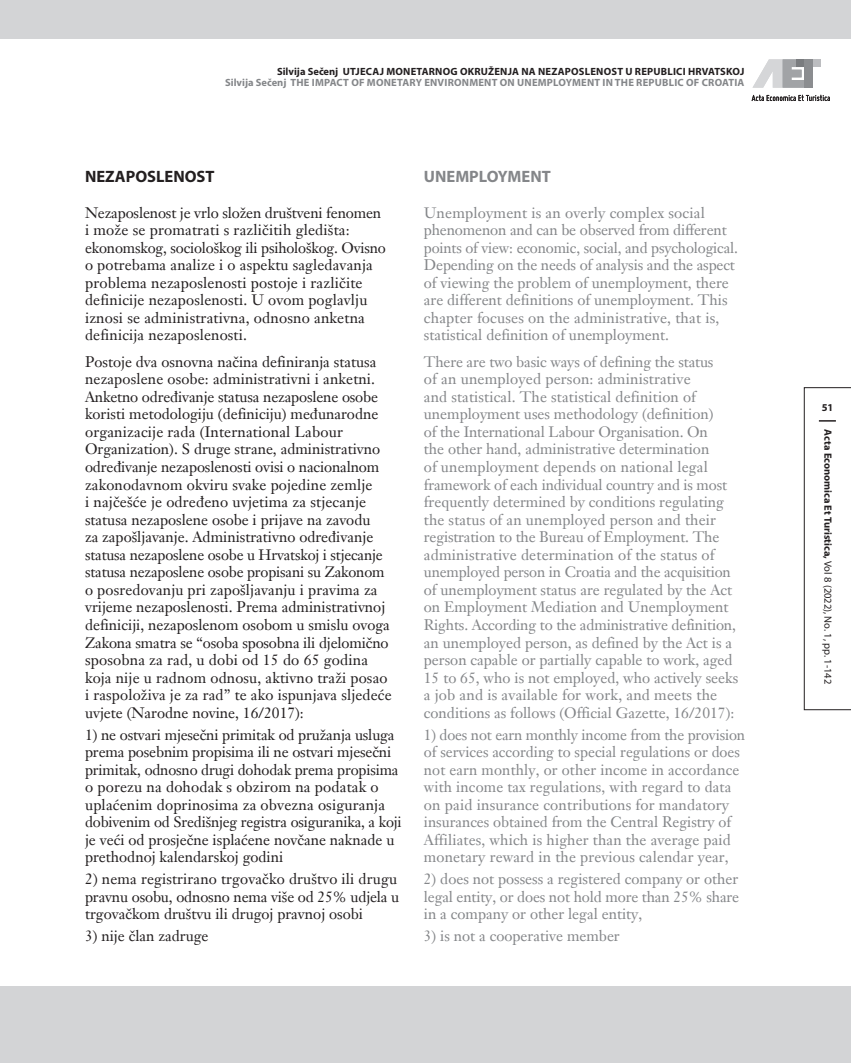
<style>
.page{position:relative;width:851px;height:1063px;background:#fff}
.page>*{position:absolute;margin:0;border:0;box-sizing:border-box;transform-origin:0 0}
.t1{font:700 16.5px "Myriad Pro";color:#231f20}
.t2{font:700 16.5px "Myriad Pro";color:#848689}
.t3{font:15px/17.5px "Janson HR";color:#848689}
.t4{font:15px/17.5px "Janson HR";color:#231f20}
.t5{font:700 10.5px "Myriad Pro";letter-spacing:.02em;color:#848689}
.t6{font:700 10.5px "Myriad Pro";letter-spacing:.02em;color:#231f20}
.t7{font:700 10.5px "Myriad Pro";color:#231f20}
.s1{font-weight:400}
</style>
<div class="page">
<div style="left:0;top:0;width:850px;height:38px;background:#d3d4d6"></div>
<div style="left:0;top:986px;width:850px;height:77px;background:#d3d4d6"></div>
<svg style="left:803px;top:387px;width:47px;height:323px"></svg>
<svg style="left:752px;top:59px;width:51px;height:29px"></svg>
<div style="left:803px;top:59px;width:9px;height:29px;background:#8b8d90"></div>
<div style="left:796px;top:59px;width:7px;height:8px;background:#7a7c7f"></div>
<div style="left:812px;top:59px;width:8px;height:8px;background:#bcbdc0"></div>
<svg style="left:751px;top:95px;width:78px;height:6px"></svg>
<p class="t6" style="left:277px;top:64px;width:469px">Silvija Sečenj UTJECAJ MONETARNOG OKRUŽENJA NA NEZAPOSLENOST U REPUBLICI HRVATSKOJ</p>
<p class="t5" style="left:225px;top:76px;width:520px">Silvija Sečenj THE IMPACT OF MONETARY ENVIRONMENT ON UNEMPLOYMENT IN THE REPUBLIC OF CROATIA</p>
<p class="t1" style="left:85px;top:166px;width:131px">NEZAPOSLENOST</p>
<p class="t4" style="left:85px;top:203px;width:302px">Nezaposlenost je vrlo složen društveni fenomen i može se promatrati s različitih gledišta: ekonomskog, sociološkog ili psihološkog. Ovisno o potrebama analize i o aspektu sagledavanja problema nezaposlenosti postoje i različite definicije nezaposlenosti. U ovom poglavlju iznosi se administrativna, odnosno anketna definicija nezaposlenosti.</p>
<p class="t4" style="left:85px;top:353px;width:308px">Postoje dva osnovna načina definiranja statusa nezaposlene osobe: administrativni i anketni.<br>Anketno određivanje statusa nezaposlene osobe koristi metodologiju (definiciju) međunarodne organizacije rada (International Labour Organization). S druge strane, administrativno određivanje nezaposlenosti ovisi o nacionalnom zakonodavnom okviru svake pojedine zemlje<br>i najčešće je određeno uvjetima za stjecanje statusa nezaposlene osobe i prijave na zavodu<br>za zapošljavanje. Administrativno određivanje statusa nezaposlene osobe u Hrvatskoj i stjecanje statusa nezaposlene osobe propisani su Zakonom o posredovanju pri zapošljavanju i pravima za vrijeme nezaposlenosti. Prema administrativnoj definiciji, nezaposlenom osobom u smislu ovoga Zakona smatra se “osoba sposobna ili djelomično sposobna za rad, u dobi od 15 do 65 godina koja nije u radnom odnosu, aktivno traži posao i raspoloživa je za rad” te ako ispunjava sljedeće uvjete (Narodne novine, 16/2017):</p>
<p class="t4" style="left:85px;top:725px;width:318px">1) ne ostvari mjesečni primitak od pružanja usluga prema posebnim propisima ili ne ostvari mjesečni primitak, odnosno drugi dohodak prema propisima o porezu na dohodak s obzirom na podatak o uplaćenim doprinosima za obvezna osiguranja dobivenim od Središnjeg registra osiguranika, a koji je veći od prosječne isplaćene novčane naknade u prethodnoj kalendarskoj godini</p>
<p class="t4" style="left:85px;top:870px;width:315px">2) nema registrirano trgovačko društvo ili drugu pravnu osobu, odnosno nema više od 25% udjela u trgovačkom društvu ili drugoj pravnoj osobi</p>
<p class="t4" style="left:85px;top:927px;width:125px">3) nije član zadruge</p>
<p class="t2" style="left:424px;top:166px;width:128px">UNEMPLOYMENT</p>
<p class="t3" style="left:424px;top:203px;width:315px">Unemployment is an overly complex social phenomenon and can be observed from different points of view: economic, social, and psychological.<br>Depending on the needs of analysis and the aspect of viewing the problem of unemployment, there are different definitions of unemployment. This chapter focuses on the administrative, that is, statistical definition of unemployment.</p>
<p class="t3" style="left:424px;top:353px;width:316px">There are two basic ways of defining the status<br>of an unemployed person: administrative<br>and statistical. The statistical definition of unemployment uses methodology (definition)<br>of the International Labour Organisation. On<br>the other hand, administrative determination<br>of unemployment depends on national legal framework of each individual country and is most frequently determined by conditions regulating the status of an unemployed person and their registration to the Bureau of Employment. The administrative determination of the status of unemployed person in Croatia and the acquisition of unemployment status are regulated by the Act on Employment Mediation and Unemployment Rights. According to the administrative definition, an unemployed person, as defined by the Act is a person capable or partially capable to work, aged 15 to 65, who is not employed, who actively seeks a job and is available for work, and meets the conditions as follows (Official Gazette, 16/2017):</p>
<p class="t3" style="left:424px;top:725px;width:323px">1) does not earn monthly income from the provision of services according to special regulations or does not earn monthly, or other income in accordance with income tax regulations, with regard to data on paid insurance contributions for mandatory insurances obtained from the Central Registry of Affiliates, which is higher than the average paid monetary reward in the previous calendar year,</p>
<p class="t3" style="left:424px;top:870px;width:317px;text-align:justify">2) does not possess a registered company or other legal entity, or does not hold more than 25% share in a company or other legal entity,</p>
<p class="t3" style="left:424px;top:927px;width:197px">3) is not a cooperative member</p>
<p class="t6" style="left:821px;top:401px;width:13px">51</p>
<p class="t7" style="left:834px;top:429px;width:256px;rotate:90deg">Acta Economica Et Turistica, <span class="s1">Vol 8 (2022), No. 1, pp. 1-142</span></p>
</div>
